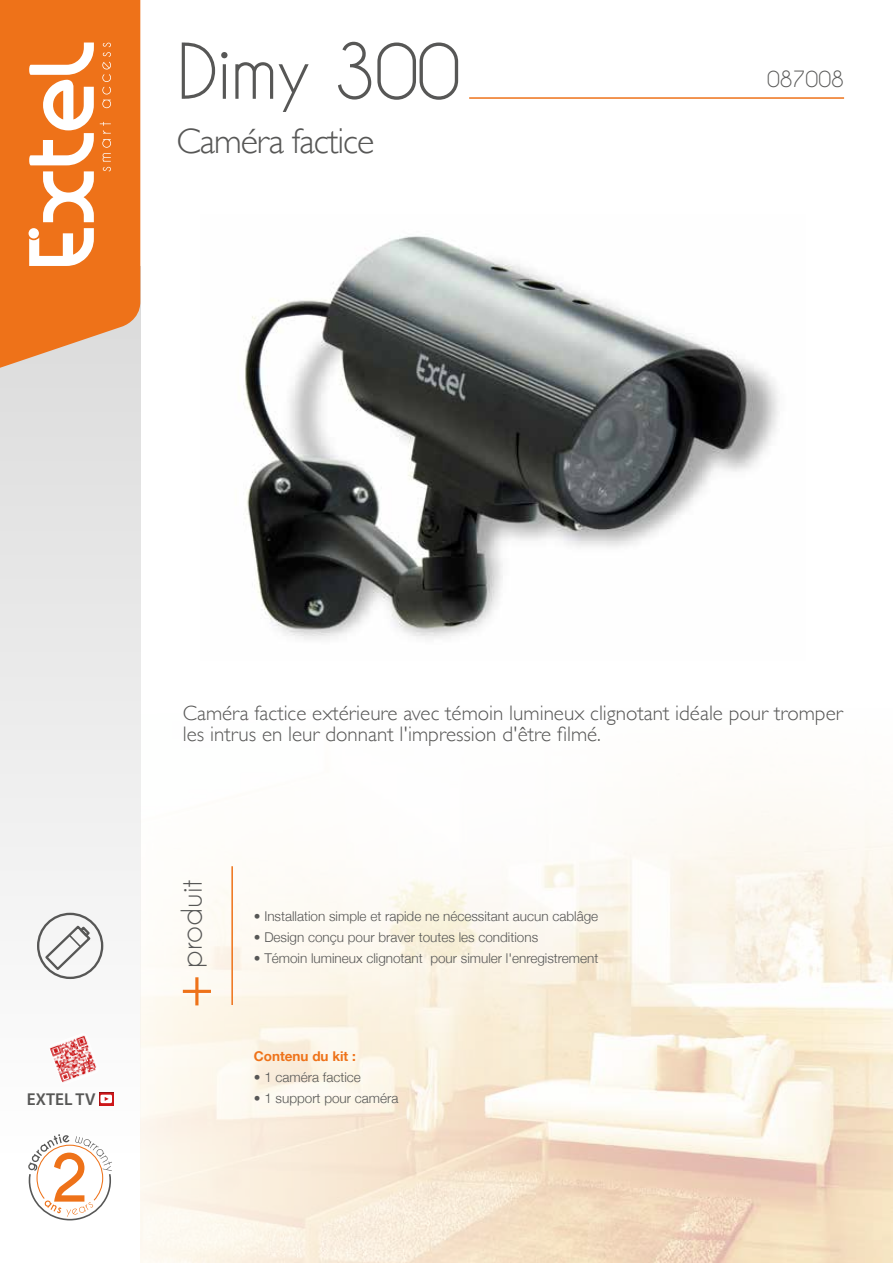
<style>
.page{position:relative;width:893px;height:1263px;background:#fff}
.page>*{position:absolute;margin:0;border:0;box-sizing:border-box;transform-origin:0 0}
.t1{font:72px "Caviar Dreams";letter-spacing:-.025em;color:#575756}
.t2{font:700 61.95px "Caviar Dreams";color:#ee7219}
.t3{font:300 36px "Gill Sans";letter-spacing:-.03em;color:#575756}
.t4{font:27px "Caviar Dreams";color:#575756}
.t5{font:300 21px/21px "Gill Sans";color:#575756}
.t6{font:21px "Caviar Dreams";color:#575756}
.t7{font:600 17.25px "Myriad Pro";color:#575756}
.t8{font:300 13.5px "Helvetica Neue";color:#575756}
.t9{font:700 13.5px "Helvetica Neue";color:#ee7219}
</style>
<div class="page">
<img style="left:140px;top:706px;width:753px;height:557px">
<svg style="left:0;top:375px;width:140px;height:605px;fill:#eaeaea"></svg>
<svg style="left:0;top:0;width:140px;height:375px;background:#ec7e2f"></svg>
<svg style="left:183px;top:977px;width:28px;height:28px"></svg>
<hr style="left:231px;top:866px;width:2px;height:139px;background:#ee7219">
<svg style="left:43px;top:171px;width:51px;height:51px"></svg>
<svg style="left:29px;top:43px;width:65px;height:122px"></svg>
<svg style="left:100px;top:122px;width:11px;height:49px"></svg>
<svg style="left:102px;top:100px;width:9px;height:8px"></svg>
<svg style="left:102px;top:43px;width:9px;height:51px"></svg>
<svg style="left:29px;top:228px;width:65px;height:38px"></svg>
<div style="left:29px;top:228px;width:10px;height:10px;background:#fff;border-radius:50%"></div>
<svg style="left:28px;top:1134px;width:84px;height:87px"></svg>
<img style="left:49px;top:1035px;width:48px;height:48px">
<div style="left:97px;top:1091px;width:17px;height:15px;background:#000;opacity:.75"></div>
<div style="left:100px;top:1095px;width:12px;height:8px;background:#fff;border-radius:2px"></div>
<svg style="left:105px;top:1097px;width:4px;height:4px"></svg>
<hr style="left:469px;top:97px;width:375px;height:2px;background:#ee7219">
<img style="left:245px;top:236px;width:534px;height:404px">
<div style="left:37px;top:913px;width:66px;height:66px;border:2px solid #575756;border-radius:50%"></div>
<svg style="left:43px;top:923px;width:50px;height:49px"></svg>
<h1 class="t1" style="left:176px;top:28px;width:286px">Dimy 300</h1>
<h3 class="t3" style="left:176px;top:113px;width:199px">Caméra factice</h3>
<h3 class="t6" style="left:767px;top:66px;width:78px">087008</h3>
<p class="t7" style="left:27px;top:1088px;width:70px">EXTEL TV</p>
<h2 class="t2" style="left:49px;top:1141px;width:41px">2</h2>
<h3 class="t5" style="left:183px;top:702px;width:661px">Caméra factice extérieure avec témoin lumineux clignotant idéale pour tromper les intrus en leur donnant l'impression d'être filmé.</h3>
<h3 class="t4" style="left:176px;top:968px;width:90px;rotate:-90deg">produit</h3>
<p class="t8" style="left:254px;top:905px;width:346px">• Installation simple et rapide ne nécessitant aucun cablâge</p>
<p class="t8" style="left:254px;top:926px;width:286px">• Design conçu pour braver toutes les conditions</p>
<p class="t8" style="left:254px;top:947px;width:346px">• Témoin lumineux clignotant pour simuler l'enregistrement</p>
<p class="t9" style="left:254px;top:1045px;width:104px">Contenu du kit :</p>
<p class="t8" style="left:254px;top:1066px;width:109px">• 1 caméra factice</p>
<p class="t8" style="left:254px;top:1087px;width:146px">• 1 support pour caméra</p>
</div>
